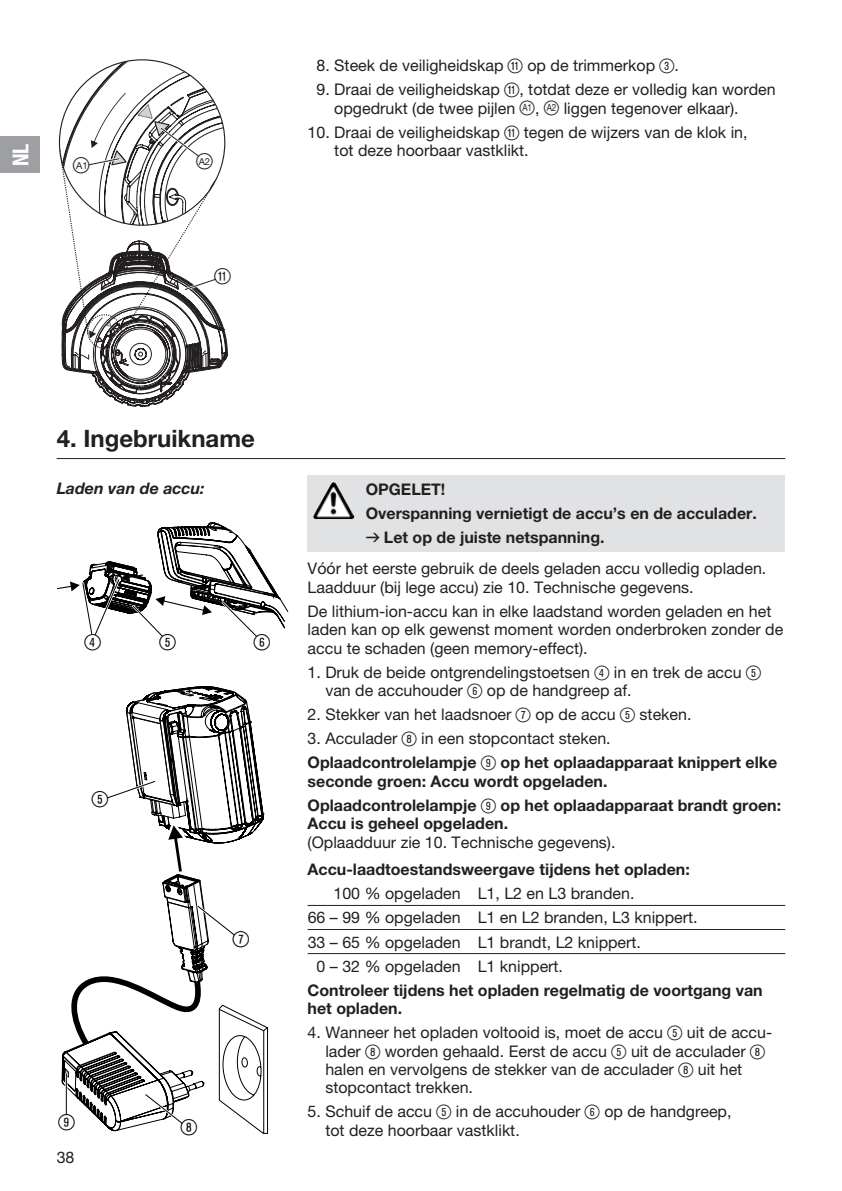
<style>
.page{position:relative;width:842px;height:1191px;background:#fff}
.page>*{position:absolute;margin:0;border:0;box-sizing:border-box;transform-origin:0 0}
.t1{font:700 24px "GARDENA Pro";color:#231f20}
.t2{font:22px "Ziffernim Kreisund Quadrat BQ";color:#000}
.t3{font:22px "Ziffernim Kreisund Quadrat BQ";color:#231f20}
.t4{font:22px "GARDENA Pro Bo Cond";color:#fff}
.t5{font:16px/18.4px "GARDENA Pro";color:#231f20}
.t6{font:700 16px/24px "GARDENA Pro";color:#231f20}
.t7{font:italic 700 16px "GARDENA Pro";color:#231f20}
.t8{font:9.6px "GARDENA Pro";color:#231f20}
.s1{font-family:"Ziffernim Kreisund Quadrat BQ";font-size:20px}
.s2{font-family:"Formdruck";font-weight:400}
.s3{font-weight:400}
.s4{font-family:"Ziffernim Kreisund Quadrat BQ";font-weight:400;font-size:20px}
</style>
<div class="page">
<svg style="left:58px;top:59px;width:170px;height:348px"></svg>
<div style="left:308px;top:475px;width:477px;height:76px;background:#e1e2e4"></div>
<hr style="left:57px;top:458px;width:728px;height:1px;background:#231f20">
<svg style="left:57px;top:522px;width:232px;height:115px"></svg>
<svg style="left:61px;top:686px;width:207px;height:448px"></svg>
<hr style="left:65px;top:1073px;width:3px;height:41px;background:#fff">
<hr style="left:66px;top:1073px;width:1px;height:41px;background:#000">
<img style="left:315px;top:482px;width:18px;height:31px">
<hr style="left:308px;top:905px;width:477px;height:1px;background:#231f20">
<hr style="left:308px;top:929px;width:477px;height:1px;background:#231f20">
<hr style="left:308px;top:953px;width:477px;height:1px;background:#231f20">
<div style="left:0;top:137px;width:40px;height:36px;background:#9d9fa2"></div>
<h2 class="t4" style="left:7px;top:166px;width:24px;rotate:-90deg">NL</h2>
<p class="t8" style="left:76px;top:160px;width:13px">A1</p>
<h2 class="t3" style="left:196px;top:148px;width:18px">ß</h2>
<h2 class="t3" style="left:73px;top:153px;width:18px">ß</h2>
<p class="t8" style="left:199px;top:155px;width:13px">A2</p>
<h2 class="t3" style="left:214px;top:263px;width:18px">q</h2>
<p class="t5" style="left:316px;top:56px;width:364px">8. Steek de veiligheidskap <span class="s1">q</span> op de trimmerkop <span class="s1">3</span>.</p>
<p class="t5" style="left:334px;top:80px;width:443px;text-indent:-18px">9. Draai de veiligheidskap <span class="s1">q</span>, totdat deze er volledig kan worden opgedrukt (de twee pijlen <span class="s1">ß</span><sup>A1</sup> , <span class="s1">ß</span><sup>A2</sup> liggen tegenover elkaar).</p>
<p class="t5" style="left:334px;top:123px;width:415px;text-indent:-27px">10. Draai de veiligheidskap <span class="s1">q</span> tegen de wijzers van de klok in, tot deze hoorbaar vastklikt.</p>
<h1 class="t1" style="left:57px;top:423px;width:200px">4. Ingebruikname</h1>
<p class="t7" style="left:57px;top:478px;width:149px">Laden van de accu:</p>
<h2 class="t2" style="left:84px;top:629px;width:18px">4</h2>
<h2 class="t2" style="left:160px;top:629px;width:18px">5</h2>
<h2 class="t2" style="left:254px;top:629px;width:18px">6</h2>
<h2 class="t2" style="left:92px;top:786px;width:18px">5</h2>
<h2 class="t2" style="left:58px;top:1109px;width:18px">9</h2>
<p class="t5" style="left:57px;top:1147px;width:19px">38</p>
<h2 class="t2" style="left:233px;top:926px;width:18px">7</h2>
<h2 class="t2" style="left:181px;top:1114px;width:18px">8</h2>
<p class="t6" style="left:366px;top:477px;width:393px">OPGELET!<br>Overspanning vernietigt de accu’s en de acculader. <span class="s2">v</span> Let op de juiste netspanning.</p>
<p class="t5" style="left:308px;top:559px;width:460px">Vóór het eerste gebruik de deels geladen accu volledig opladen.<br>Laadduur (bij lege accu) zie 10. Technische gegevens.</p>
<p class="t5" style="left:308px;top:602px;width:477px">De lithium-ion-accu kan in elke laadstand worden geladen en het laden kan op elk gewenst moment worden onderbroken zonder de accu te schaden (geen memory-effect).</p>
<p class="t5" style="left:325px;top:662px;width:437px;text-indent:-18px">1. Druk de beide ontgrendelingstoetsen <span class="s1">4</span> in en trek de accu <span class="s1">5 </span>van de accuhouder <span class="s1">6</span> op de handgreep af.</p>
<p class="t5" style="left:308px;top:705px;width:385px">2. Stekker van het laadsnoer <span class="s1">7</span> op de accu <span class="s1">5</span> steken.</p>
<p class="t6" style="left:308px;top:726px;width:471px"><span class="s3">3. Acculader</span> <span class="s4">8</span> <span class="s3">in een stopcontact steken.<br></span>Oplaadcontrolelampje <span class="s4">9</span> op het oplaadapparaat knippert elke</p>
<p class="t6" style="left:308px;top:768px;width:475px">seconde groen: Accu wordt opgeladen.<br>Oplaadcontrolelampje <span class="s4">9</span> op het oplaadapparaat brandt groen:</p>
<p class="t6" style="left:308px;top:811px;width:202px">Accu is geheel opgeladen.</p>
<p class="t5" style="left:308px;top:832px;width:309px">(Oplaadduur zie 10. Technische gegevens).</p>
<p class="t6" style="left:308px;top:857px;width:384px">Accu-laadtoestandsweergave tijdens het opladen:</p>
<p class="t5" style="left:333px;top:884px;width:302px">100 % opgeladen L1, L2 en L3 branden.</p>
<p class="t5" style="left:308px;top:908px;width:391px">66 – 99 % opgeladen L1 en L2 branden, L3 knippert.</p>
<p class="t5" style="left:308px;top:932px;width:335px">33 – 65 % opgeladen L1 brandt, L2 knippert.</p>
<p class="t5" style="left:317px;top:956px;width:248px">0 – 32 % opgeladen L1 knippert.</p>
<p class="t6" style="left:308px;top:980px;width:457px;line-height:18.4px">Controleer tijdens het opladen regelmatig de voortgang van het opladen.</p>
<p class="t5" style="left:325px;top:1023px;width:447px;text-indent:-18px">4. Wanneer het opladen voltooid is, moet de accu <span class="s1">5</span> uit de accu&shy;lader <span class="s1">8</span> worden gehaald. Eerst de accu <span class="s1">5</span> uit de acculader <span class="s1">8 </span>halen en vervolgens de stekker van de acculader <span class="s1">8</span> uit het stopcontact trekken.</p>
<p class="t5" style="left:325px;top:1102px;width:408px;text-indent:-18px">5. Schuif de accu <span class="s1">5</span> in de accuhouder <span class="s1">6</span> op de handgreep, tot deze hoorbaar vastklikt.</p>
</div>
